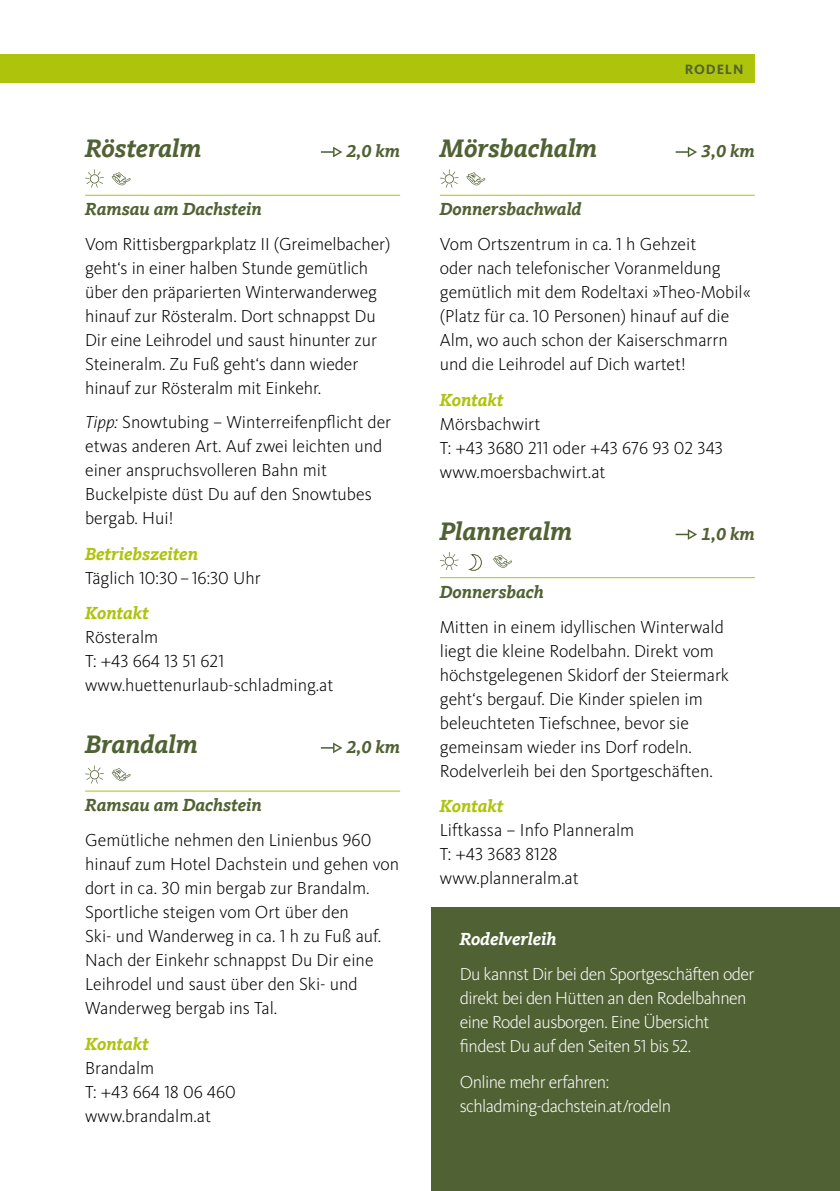
<style>
.page{position:relative;width:840px;height:1191px;background:#fff}
.page>*{position:absolute;margin:0;border:0;box-sizing:border-box;transform-origin:0 0}
.t1{font:italic 700 26px "Kievit Slab Offc";color:#506133}
.t2{font:300 18px/24px "Kievit OT";color:#000}
.t3{font:300 18px/24px "Kievit OT";letter-spacing:-.03em;color:#fff}
.t4{font:italic 700 18px "Kievit Slab Offc";color:#506133}
.t5{font:italic 700 18px "Kievit Slab Offc";color:#aec30b}
.t6{font:italic 700 18px "Kievit Slab Offc";color:#fff}
.t7{font:700 14px "Kievit Pro";letter-spacing:.06em;color:#506133}
.s1{font-style:italic}
</style>
<div class="page">
<div style="left:0;top:54px;width:754px;height:29px;background:#aec30b"></div>
<hr style="left:85px;top:195px;width:315px;height:1px;background:#aec30b">
<hr style="left:85px;top:790px;width:315px;height:1px;background:#aec30b">
<svg style="left:321px;top:147px;width:21px;height:10px"></svg>
<svg style="left:85px;top:169px;width:19px;height:19px"></svg>
<svg style="left:112px;top:172px;width:18px;height:13px"></svg>
<svg style="left:321px;top:742px;width:21px;height:11px"></svg>
<svg style="left:85px;top:765px;width:19px;height:18px"></svg>
<svg style="left:112px;top:768px;width:18px;height:13px"></svg>
<hr style="left:439px;top:195px;width:315px;height:1px;background:#aec30b">
<hr style="left:439px;top:577px;width:315px;height:1px;background:#aec30b">
<svg style="left:675px;top:147px;width:21px;height:10px"></svg>
<svg style="left:440px;top:169px;width:18px;height:19px"></svg>
<svg style="left:466px;top:172px;width:19px;height:13px"></svg>
<svg style="left:675px;top:529px;width:21px;height:11px"></svg>
<svg style="left:439px;top:552px;width:19px;height:18px"></svg>
<svg style="left:468px;top:554px;width:13px;height:17px"></svg>
<svg style="left:493px;top:555px;width:18px;height:13px"></svg>
<div style="left:431px;top:907px;width:408px;height:284px;background:#506133"></div>
<h1 class="t1" style="left:85px;top:133px;width:118px">Rösteralm</h1>
<p class="t4" style="left:346px;top:141px;width:55px">2,0 km</p>
<p class="t4" style="left:85px;top:198px;width:178px">Ramsau am Dachstein</p>
<p class="t2" style="left:85px;top:232px;width:306px">Vom Rittisbergparkplatz II (Greimelbacher) geht‘s in einer halben Stunde gemütlich über den präparierten Winterwanderweg hinauf zur Rösteralm. Dort schnappst Du Dir eine Leihrodel und saust hinunter zur Steineralm. Zu Fuß geht‘s dann wieder hinauf zur Rösteralm mit Einkehr.</p>
<p class="t2" style="left:85px;top:410px;width:307px"><span class="s1">Tipp:</span> Snowtubing – Winterreifenpflicht der etwas anderen Art. Auf zwei leichten und einer anspruchsvolleren Bahn mit Buckelpiste düst Du auf den Snowtubes bergab. Hui!</p>
<p class="t5" style="left:85px;top:543px;width:114px">Betriebszeiten</p>
<p class="t2" style="left:85px;top:565px;width:177px">Täglich 10:30–16:30 Uhr</p>
<p class="t5" style="left:85px;top:602px;width:65px">Kontakt</p>
<p class="t2" style="left:85px;top:625px;width:250px">Rösteralm<br>T: +43 664 13 51 621 www.huettenurlaub-schladming.at</p>
<h1 class="t1" style="left:85px;top:729px;width:114px">Brandalm</h1>
<p class="t4" style="left:346px;top:736px;width:55px">2,0 km</p>
<p class="t4" style="left:85px;top:794px;width:178px">Ramsau am Dachstein</p>
<p class="t2" style="left:85px;top:828px;width:315px">Gemütliche nehmen den Linienbus 960 hinauf zum Hotel Dachstein und gehen von dort in ca. 30 min bergab zur Brandalm.<br>Sportliche steigen vom Ort über den<br>Ski- und Wanderweg in ca. 1 h zu Fuß auf.<br>Nach der Einkehr schnappst Du Dir eine Leihrodel und saust über den Ski- und Wanderweg bergab ins Tal.</p>
<p class="t5" style="left:85px;top:1033px;width:65px">Kontakt</p>
<p class="t2" style="left:85px;top:1055px;width:152px">Brandalm<br>T: +43 664 18 06 460 www.brandalm.at</p>
<p class="t7" style="left:684px;top:61px;width:60px">RODELN</p>
<h1 class="t1" style="left:439px;top:133px;width:159px">Mörsbachalm</h1>
<p class="t4" style="left:700px;top:141px;width:55px">3,0 km</p>
<p class="t4" style="left:439px;top:198px;width:143px">Donnersbachwald</p>
<p class="t2" style="left:439px;top:232px;width:312px">Vom Ortszentrum in ca. 1 h Gehzeit<br>oder nach telefonischer Voranmeldung gemütlich mit dem Rodeltaxi »Theo-Mobil« (Platz für ca. 10 Personen) hinauf auf die Alm, wo auch schon der Kaiserschmarrn und die Leihrodel auf Dich wartet!</p>
<p class="t5" style="left:439px;top:389px;width:65px">Kontakt</p>
<p class="t2" style="left:439px;top:411px;width:284px">Mörsbachwirt<br>T: +43 3680 211 oder +43 676 93 02 343 www.moersbachwirt.at</p>
<h1 class="t1" style="left:439px;top:515px;width:134px">Planneralm</h1>
<p class="t4" style="left:700px;top:523px;width:55px">1,0 km</p>
<p class="t4" style="left:439px;top:581px;width:105px">Donnersbach</p>
<p class="t2" style="left:439px;top:614px;width:290px">Mitten in einem idyllischen Winterwald liegt die kleine Rodelbahn. Direkt vom höchstgelegenen Skidorf der Steiermark geht‘s bergauf. Die Kinder spielen im beleuchteten Tiefschnee, bevor sie gemeinsam wieder ins Dorf rodeln.<br>Rodelverleih bei den Sportgeschäften.</p>
<p class="t5" style="left:439px;top:795px;width:65px">Kontakt</p>
<p class="t2" style="left:439px;top:818px;width:196px">Liftkassa – Info Planneralm<br>T: +43 3683 8128 www.planneralm.at</p>
<p class="t6" style="left:459px;top:928px;width:98px">Rodelverleih</p>
<p class="t3" style="left:459px;top:962px;width:296px">Du kannst Dir bei den Sportgeschäften oder direkt bei den Hütten an den Rodelbahnen eine Rodel ausborgen. Eine Übersicht findest Du auf den Seiten 51 bis 52.</p>
<p class="t3" style="left:459px;top:1069px;width:213px">Online mehr erfahren: schladming-dachstein.at/rodeln</p>
</div>
